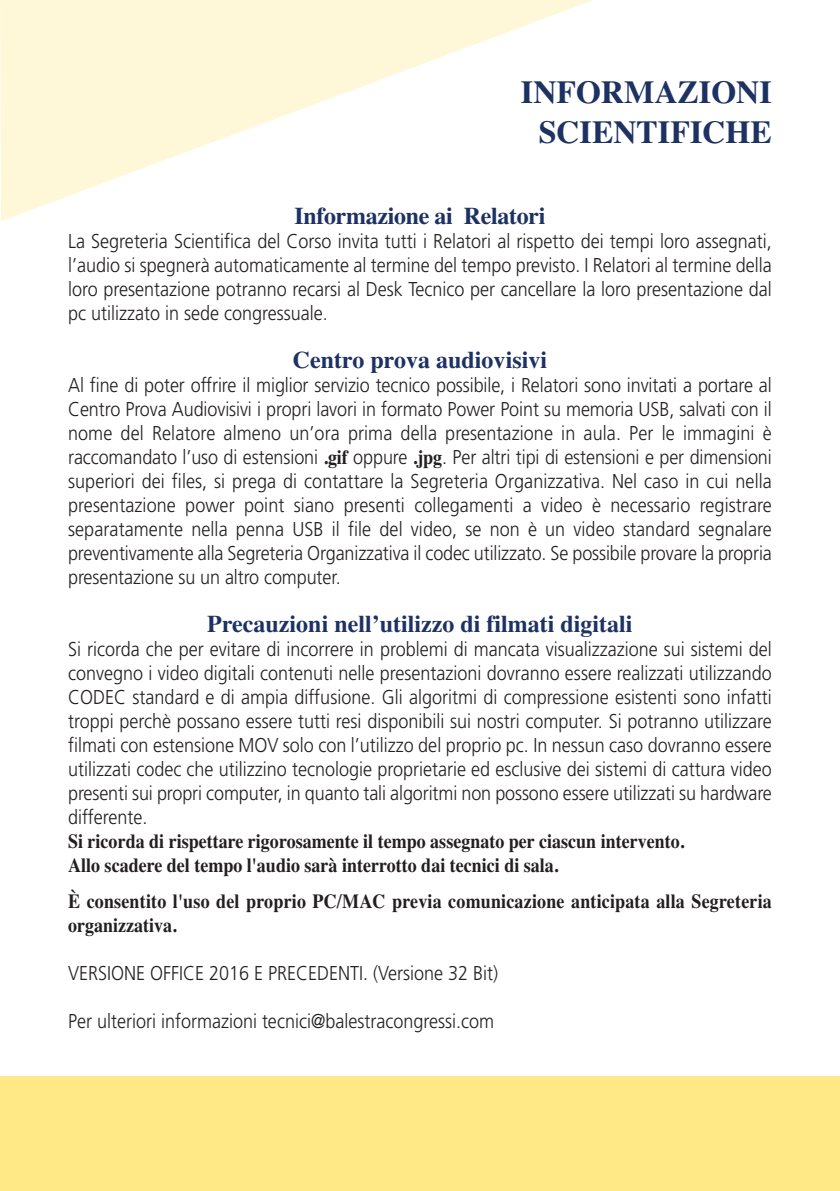
<style>
.page{position:relative;width:840px;height:1191px;background:#fff}
.page>*{position:absolute;margin:0;border:0;box-sizing:border-box;transform-origin:0 0}
.t1{font:700 32px/40px "Times";color:#1d3263;text-align:center}
.t2{font:700 24px "Times";color:#1d3263}
.t3{font:300 20px/24px "Frutiger";color:#231f20;text-align:justify;scale:.9 1}
.t4{font:700 20px/24px "Times";color:#231f20;scale:.9 1}
.s1{font-family:"Times";font-weight:700}
</style>
<div class="page">
<div style="left:0;top:1075px;width:839px;height:116px;background:#ffe986"></div>
<svg style="left:0;top:0;width:593px;height:221px"></svg>
<h1 class="t1" style="left:520px;top:72px;width:252px">INFORMAZIONI<br>SCIENTIFICHE</h1>
<p class="t2" style="left:294px;top:201px;width:252px">Informazione ai Relatori</p>
<p class="t3" style="left:68px;top:230px;width:783px">La Segreteria Scientifica del Corso invita tutti i Relatori al rispetto dei tempi loro assegnati, l’audio si spegnerà automaticamente al termine del tempo previsto. I Relatori al termine della loro presentazione potranno recarsi al Desk Tecnico per cancellare la loro presentazione dal pc utilizzato in sede congressuale.</p>
<p class="t2" style="left:293px;top:345px;width:255px">Centro prova audiovisivi</p>
<p class="t3" style="left:68px;top:374px;width:783px">Al fine di poter offrire il miglior servizio tecnico possibile, i Relatori sono invitati a portare al Centro Prova Audiovisivi i propri lavori in formato Power Point su memoria USB, salvati con il nome del Relatore almeno un’ora prima della presentazione in aula. Per le immagini è raccomandato l’uso di estensioni <span class="s1">.gif</span> oppure <span class="s1">.jpg</span>. Per altri tipi di estensioni e per dimensioni superiori dei files, si prega di contattare la Segreteria Organizzativa. Nel caso in cui nella presentazione power point siano presenti collegamenti a video è necessario registrare separatamente nella penna USB il file del video, se non è un video standard segnalare preventivamente alla Segreteria Organizzativa il codec utilizzato. Se possibile provare la propria presentazione su un altro computer.</p>
<p class="t2" style="left:207px;top:609px;width:426px">Precauzioni nell’utilizzo di filmati digitali</p>
<p class="t3" style="left:68px;top:638px;width:783px">Si ricorda che per evitare di incorrere in problemi di mancata visualizzazione sui sistemi del convegno i video digitali contenuti nelle presentazioni dovranno essere realizzati utilizzando CODEC standard e di ampia diffusione. Gli algoritmi di compressione esistenti sono infatti troppi perchè possano essere tutti resi disponibili sui nostri computer. Si potranno utilizzare filmati con estensione MOV solo con l’utilizzo del proprio pc. In nessun caso dovranno essere utilizzati codec che utilizzino tecnologie proprietarie ed esclusive dei sistemi di cattura video presenti sui propri computer, in quanto tali algoritmi non possono essere utilizzati su hardware differente.</p>
<p class="t4" style="left:68px;top:829px;width:685px">Si ricorda di rispettare rigorosamente il tempo assegnato per ciascun intervento.<br>Allo scadere del tempo l'audio sarà interrotto dai tecnici di sala.</p>
<p class="t4" style="left:68px;top:889px;width:783px">È consentito l'uso del proprio PC/MAC previa comunicazione anticipata alla Segreteria organizzativa.</p>
<p class="t3" style="left:68px;top:962px;width:479px">VERSIONE OFFICE 2016 E PRECEDENTI. (Versione 32 Bit)</p>
<p class="t3" style="left:68px;top:1010px;width:474px">Per ulteriori informazioni tecnici@balestracongressi.com</p>
</div>
